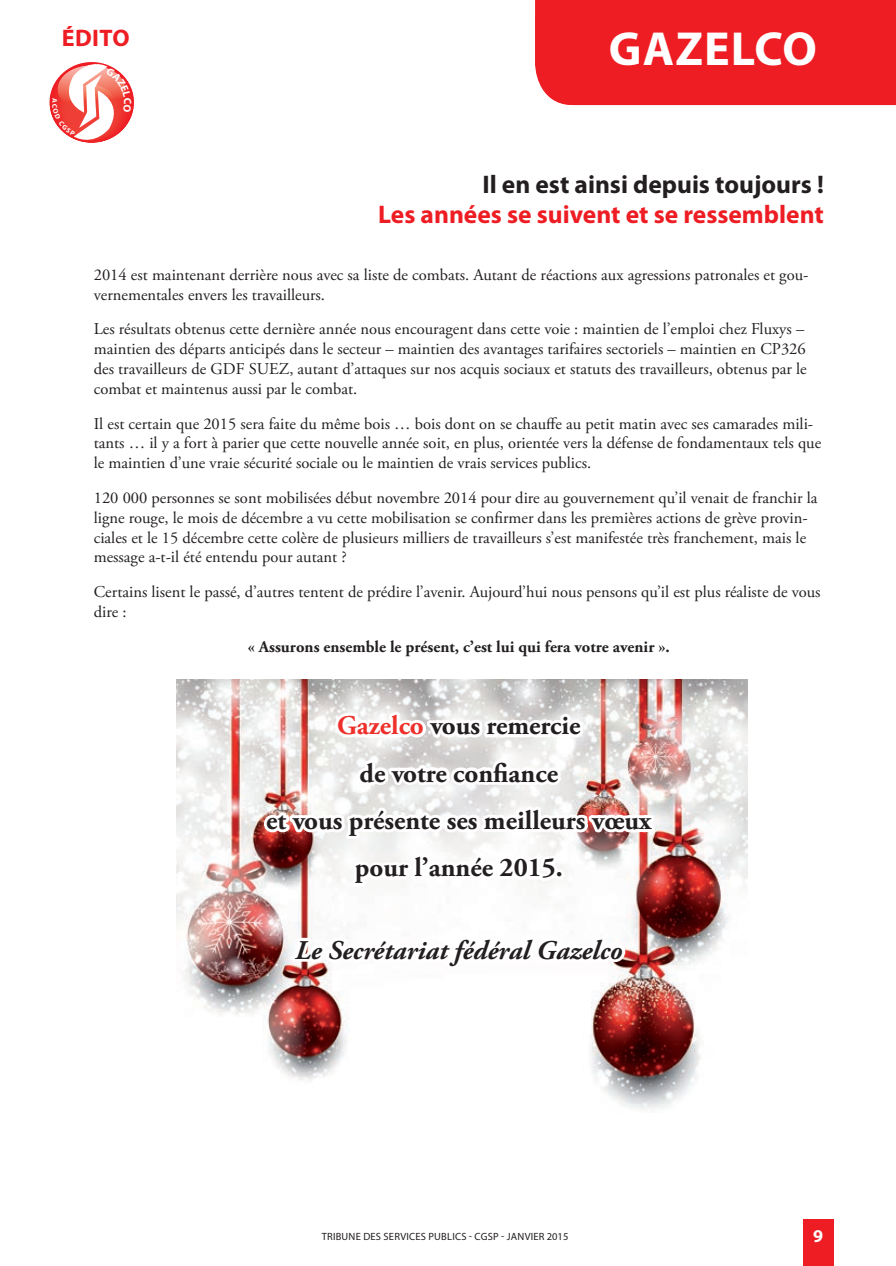
<style>
.page{position:relative;width:896px;height:1266px;background:#fff}
.page>*{position:absolute;margin:0;border:0;box-sizing:border-box;transform-origin:0 0}
.t1{font:700 48px "Myriad Pro";letter-spacing:.02em;color:#fff}
.t2{font:700 27px/47.4px "Adobe Garamond Pro";color:#231f20;text-align:center}
.t3{font:italic 700 27px "Adobe Garamond Pro";color:#231f20}
.t4{font:700 25.5px "Myriad Pro";color:#ee1d23}
.t5{font:700 25.5px "Myriad Pro";color:#231f20}
.t6{font:700 24px "Myriad Pro";letter-spacing:.02em;color:#ee1d23}
.t7{font:700 18px "Myriad Pro";color:#fff}
.t8{font:16.5px/19.8px "Adobe Garamond Pro";color:#231f20}
.t9{font:700 16.5px "Adobe Garamond Pro";color:#231f20}
.t10{font:10.5px "Myriad Pro";letter-spacing:.02em;color:#231f20}
.s1{color:#ee2f2a}
</style>
<div class="page">
<div style="left:803px;top:1219px;width:30px;height:46px;background:#ee1d23"></div>
<img style="left:176px;top:679px;width:571px;height:430px">
<svg style="left:331px;top:708px;width:255px;height:36px"></svg>
<svg style="left:354px;top:756px;width:210px;height:36px"></svg>
<img style="left:261px;top:803px;width:397px;height:39px">
<svg style="left:349px;top:851px;width:212px;height:38px"></svg>
<div style="left:554px;top:869px;width:10px;height:10px;border:6px solid #fff;border-radius:50%"></div>
<svg style="left:288px;top:933px;width:341px;height:38px"></svg>
<div style="left:535px;top:0;width:361px;height:105px;background:#ee1d23"></div>
<svg style="left:52px;top:62px;width:79px;height:81px"></svg>
<h3 class="t6" style="left:62px;top:25px;width:69px">ÉDITO</h3>
<h1 class="t1" style="left:609px;top:22px;width:209px">GAZELCO</h1>
<h1 class="t1" style="left:617px;top:22px;width:209px">GAZELCO</h1>
<h3 class="t5" style="left:482px;top:170px;width:343px">Il en est ainsi depuis toujours !</h3>
<h3 class="t4" style="left:378px;top:200px;width:447px">Les années se suivent et se ressemblent</h3>
<p class="t8" style="left:94px;top:265px;width:716px">2014 est maintenant derrière nous avec sa liste de combats. Autant de réactions aux agressions patronales et gou&shy;vernementales envers les travailleurs.</p>
<p class="t8" style="left:94px;top:320px;width:714px">Les résultats obtenus cette dernière année nous encouragent dans cette voie : maintien de l’emploi chez Fluxys – maintien des départs anticipés dans le secteur – maintien des avantages tarifaires sectoriels – maintien en CP326 des travailleurs de GDF SUEZ, autant d’attaques sur nos acquis sociaux et statuts des travailleurs, obtenus par le combat et maintenus aussi par le combat.</p>
<p class="t8" style="left:94px;top:414px;width:728px">Il est certain que 2015 sera faite du même bois … bois dont on se chauffe au petit matin avec ses camarades mili&shy;tants … il y a fort à parier que cette nouvelle année soit, en plus, orientée vers la défense de fondamentaux tels que le maintien d’une vraie sécurité sociale ou le maintien de vrais services publics.</p>
<p class="t8" style="left:94px;top:488px;width:725px">120 000 personnes se sont mobilisées début novembre 2014 pour dire au gouvernement qu’il venait de franchir la ligne rouge, le mois de décembre a vu cette mobilisation se confirmer dans les premières actions de grève provin&shy;ciales et le 15 décembre cette colère de plusieurs milliers de travailleurs s’est manifestée très franchement, mais le message a-t-il été entendu pour autant ?</p>
<p class="t8" style="left:94px;top:582px;width:728px">Certains lisent le passé, d’autres tentent de prédire l’avenir. Aujourd’hui nous pensons qu’il est plus réaliste de vous dire :</p>
<p class="t9" style="left:248px;top:637px;width:423px">« Assurons ensemble le présent, c’est lui qui fera votre avenir ».</p>
<h2 class="t2" style="left:266px;top:702px;width:387px"><span class="s1">Gazelco</span> vous remercie<br>de votre confiance<br>et vous présente ses meilleurs vœux pour l’année 2015.</h2>
<h2 class="t3" style="left:295px;top:934px;width:329px">Le Secrétariat fédéral Gazelco</h2>
<p class="t10" style="left:321px;top:1230px;width:248px">TRIBUNE DES SERVICES PUBLICS CGSP JANVIER 2015</p>
<p class="t7" style="left:813px;top:1226px;width:11px">9</p>
</div>
